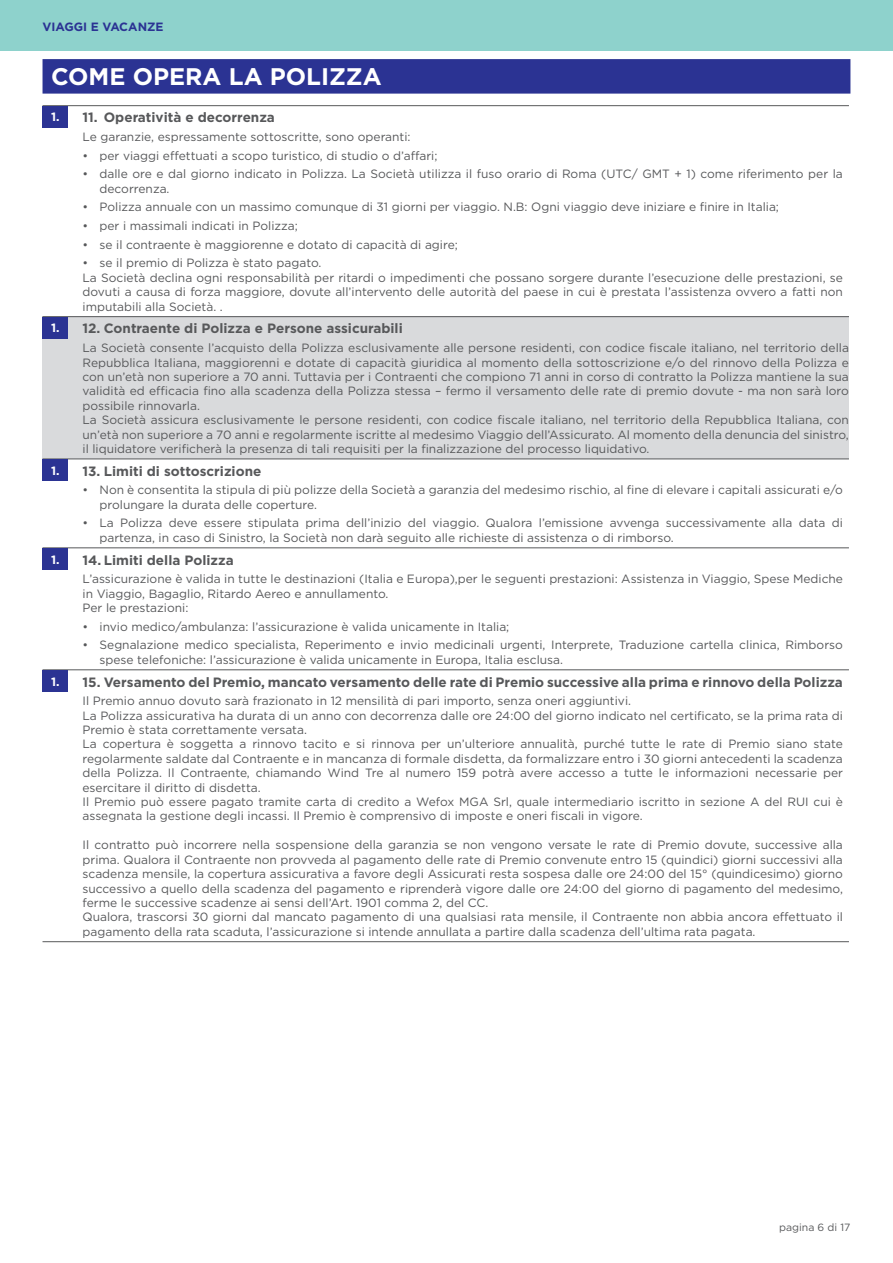
<style>
.page{position:relative;width:893px;height:1263px;background:#fff}
.page>*{position:absolute;margin:0;border:0;box-sizing:border-box;transform-origin:0 0}
.t1{font:700 24px "Gotham";color:#fff}
.t2{font:700 13.5px "Gotham";color:#57585a}
.t3{font:12px/14.4px "Gotham";color:#57585a}
.t4{font:700 12px "Gotham";color:#2b3393}
.t5{font:700 12px "Gotham";color:#fff}
.t6{font:10.5px "Gotham";color:#57585a}
</style>
<div class="page">
<div style="left:0;top:0;width:893px;height:51px;background:#8ed2cc"></div>
<div style="left:43px;top:59px;width:807px;height:35px;background:#2b3393"></div>
<div style="left:43px;top:317px;width:806px;height:142px;background:#d9dadc"></div>
<hr style="left:43px;top:105px;width:806px;height:1px;background:#57585a">
<hr style="left:43px;top:316px;width:806px;height:1px;background:#57585a">
<hr style="left:43px;top:458px;width:806px;height:1px;background:#57585a">
<hr style="left:43px;top:547px;width:806px;height:1px;background:#57585a">
<hr style="left:43px;top:669px;width:806px;height:1px;background:#57585a">
<hr style="left:43px;top:941px;width:806px;height:1px;background:#57585a">
<div style="left:43px;top:106px;width:25px;height:21px;background:#2b3393"></div>
<div style="left:43px;top:459px;width:25px;height:21px;background:#2b3393"></div>
<div style="left:43px;top:548px;width:25px;height:21px;background:#2b3393"></div>
<div style="left:43px;top:670px;width:25px;height:21px;background:#2b3393"></div>
<div style="left:43px;top:317px;width:25px;height:21px;background:#2b3393"></div>
<p class="t4" style="left:43px;top:19px;width:123px">VIAGGI E VACANZE</p>
<h1 class="t1" style="left:51px;top:61px;width:332px">COME OPERA LA POLIZZA</h1>
<p class="t2" style="left:83px;top:109px;width:194px">11. Operatività e decorrenza</p>
<p class="t3" style="left:83px;top:129px;width:330px">Le garanzie, espressamente sottoscritte, sono operanti:</p>
<p class="t3" style="left:83px;top:148px;width:356px">• per viaggi effettuati a scopo turistico, di studio o d’affari;</p>
<p class="t3" style="left:100px;top:167px;width:745px;text-indent:-17px">• dalle ore e dal giorno indicato in Polizza. La Società utilizza il fuso orario di Roma (UTC/ GMT + 1) come riferimento per la decorrenza.</p>
<p class="t3" style="left:83px;top:200px;width:698px">• Polizza annuale con un massimo comunque di 31 giorni per viaggio. N.B: Ogni viaggio deve iniziare e finire in Italia;</p>
<p class="t3" style="left:83px;top:218px;width:217px">• per i massimali indicati in Polizza;</p>
<p class="t3" style="left:83px;top:237px;width:377px">• se il contraente è maggiorenne e dotato di capacità di agire;</p>
<p class="t3" style="left:83px;top:256px;width:762px">• se il premio di Polizza è stato pagato.<br>La Società declina ogni responsabilità per ritardi o impedimenti che possano sorgere durante l’esecuzione delle prestazioni, se dovuti a causa di forza maggiore, dovute all’intervento delle autorità del paese in cui è prestata l’assistenza ovvero a fatti non imputabili alla Società. .</p>
<p class="t2" style="left:83px;top:320px;width:322px">12. Contraente di Polizza e Persone assicurabili</p>
<p class="t3" style="left:83px;top:340px;width:768px">La Società consente l’acquisto della Polizza esclusivamente alle persone residenti, con codice fiscale italiano, nel territorio della Repubblica Italiana, maggiorenni e dotate di capacità giuridica al momento della sottoscrizione e/o del rinnovo della Polizza e con un’età non superiore a 70 anni. Tuttavia per i Contraenti che compiono 71 anni in corso di contratto la Polizza mantiene la sua validità ed efficacia fino alla scadenza della Polizza stessa – fermo il versamento delle rate di premio dovute - ma non sarà loro possibile rinnovarla.<br>La Società assicura esclusivamente le persone residenti, con codice fiscale italiano, nel territorio della Repubblica Italiana, con un’età non superiore a 70 anni e regolarmente iscritte al medesimo Viaggio dell’Assicurato. Al momento della denuncia del sinistro, il liquidatore verificherà la presenza di tali requisiti per la finalizzazione del processo liquidativo.</p>
<p class="t2" style="left:83px;top:462px;width:180px">13. Limiti di sottoscrizione</p>
<p class="t3" style="left:100px;top:483px;width:745px;text-indent:-17px">• Non è consentita la stipula di più polizze della Società a garanzia del medesimo rischio, al fine di elevare i capitali assicurati e/o prolungare la durata delle coperture.</p>
<p class="t3" style="left:100px;top:516px;width:745px;text-indent:-17px">• La Polizza deve essere stipulata prima dell’inizio del viaggio. Qualora l’emissione avvenga successivamente alla data di partenza, in caso di Sinistro, la Società non darà seguito alle richieste di assistenza o di rimborso.</p>
<p class="t2" style="left:83px;top:551px;width:153px">14. Limiti della Polizza</p>
<p class="t3" style="left:83px;top:572px;width:762px">L’assicurazione è valida in tutte le destinazioni (Italia e Europa),per le seguenti prestazioni: Assistenza in Viaggio, Spese Mediche in Viaggio, Bagaglio, Ritardo Aereo e annullamento.<br>Per le prestazioni:</p>
<p class="t3" style="left:83px;top:619px;width:428px">• invio medico/ambulanza: l’assicurazione è valida unicamente in Italia;</p>
<p class="t3" style="left:100px;top:638px;width:745px;text-indent:-17px">• Segnalazione medico specialista, Reperimento e invio medicinali urgenti, Interprete, Traduzione cartella clinica, Rimborso spese telefoniche: l’assicurazione è valida unicamente in Europa, Italia esclusa.</p>
<p class="t2" style="left:83px;top:673px;width:762px">15. Versamento del Premio, mancato versamento delle rate di Premio successive alla prima e rinnovo della Polizza</p>
<p class="t3" style="left:83px;top:693px;width:762px">Il Premio annuo dovuto sarà frazionato in 12 mensilità di pari importo, senza oneri aggiuntivi.<br>La Polizza assicurativa ha durata di un anno con decorrenza dalle ore 24:00 del giorno indicato nel certificato, se la prima rata di Premio è stata correttamente versata.<br>La copertura è soggetta a rinnovo tacito e si rinnova per un’ulteriore annualità, purché tutte le rate di Premio siano state regolarmente saldate dal Contraente e in mancanza di formale disdetta, da formalizzare entro i 30 giorni antecedenti la scadenza della Polizza. Il Contraente, chiamando Wind Tre al numero 159 potrà avere accesso a tutte le informazioni necessarie per esercitare il diritto di disdetta.<br>Il Premio può essere pagato tramite carta di credito a Wefox MGA Srl, quale intermediario iscritto in sezione A del RUI cui è assegnata la gestione degli incassi. Il Premio è comprensivo di imposte e oneri fiscali in vigore.</p>
<p class="t3" style="left:83px;top:837px;width:762px">Il contratto può incorrere nella sospensione della garanzia se non vengono versate le rate di Premio dovute, successive alla prima. Qualora il Contraente non provveda al pagamento delle rate di Premio convenute entro 15 (quindici) giorni successivi alla scadenza mensile, la copertura assicurativa a favore degli Assicurati resta sospesa dalle ore 24:00 del 15° (quindicesimo) giorno successivo a quello della scadenza del pagamento e riprenderà vigore dalle ore 24:00 del giorno di pagamento del medesimo, ferme le successive scadenze ai sensi dell’Art. 1901 comma 2, del CC.<br>Qualora, trascorsi 30 giorni dal mancato pagamento di una qualsiasi rata mensile, il Contraente non abbia ancora effettuato il pagamento della rata scaduta, l’assicurazione si intende annullata a partire dalla scadenza dell’ultima rata pagata.</p>
<p class="t5" style="left:51px;top:109px;width:10px">1.</p>
<p class="t5" style="left:51px;top:320px;width:10px">1.</p>
<p class="t5" style="left:51px;top:462px;width:10px">1.</p>
<p class="t5" style="left:51px;top:551px;width:10px">1.</p>
<p class="t5" style="left:51px;top:673px;width:10px">1.</p>
<p class="t6" style="left:779px;top:1221px;width:73px">pagina 6 di 17</p>
</div>
